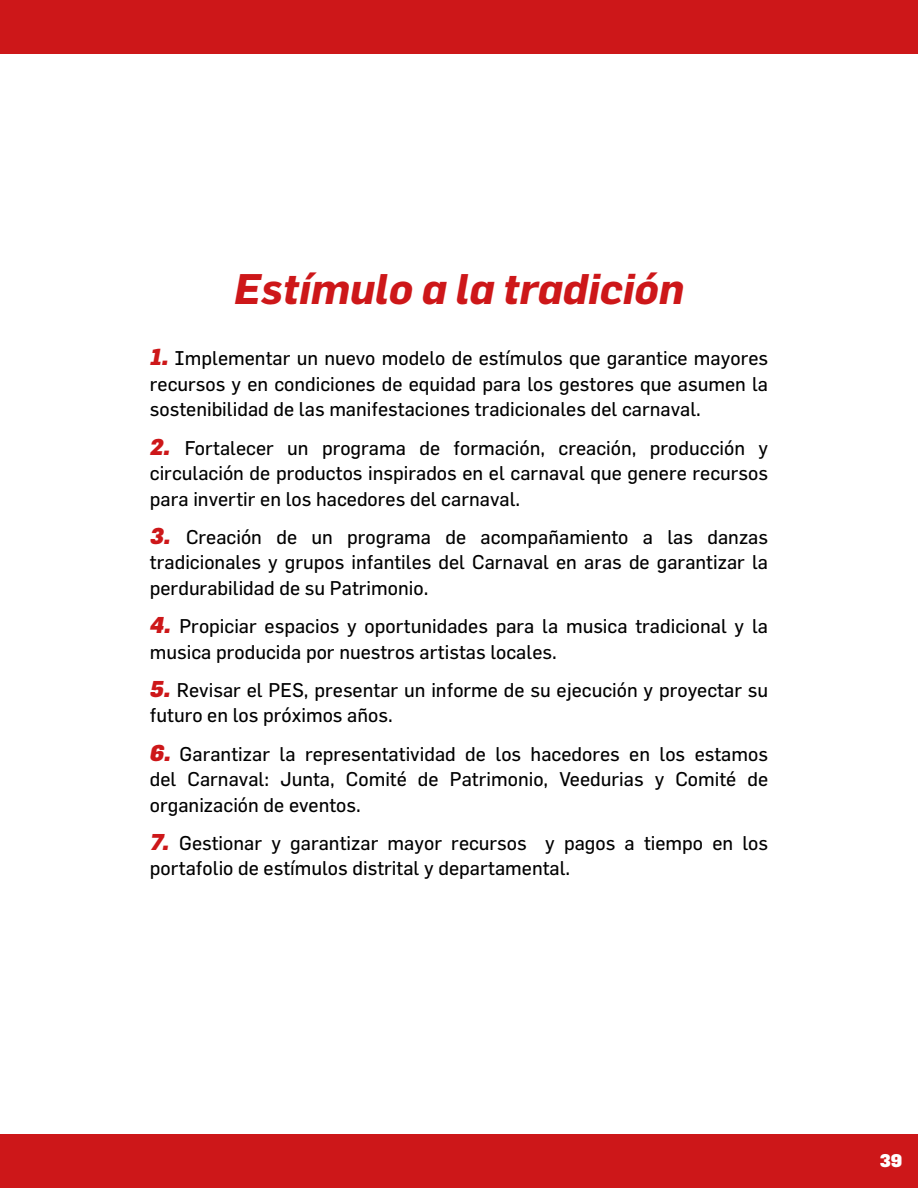
<style>
.page{position:relative;width:918px;height:1188px;background:#fff}
.page>*{position:absolute;margin:0;border:0;box-sizing:border-box;transform-origin:0 0}
.t1{font:italic 700 42px "Flama";color:#cd1719}
.t2{font:19.5px/25.5px "Flama";color:#000;text-align:justify}
.t3{font:900 18px "Flama";color:#fff}
.s1{font-weight:900;font-style:italic;font-size:22.5px;color:#cd1719}
</style>
<div class="page">
<div style="left:0;top:1134px;width:918px;height:53px;background:#cd1719"></div>
<div style="left:0;top:1px;width:918px;height:53px;background:#cd1719"></div>
<h1 class="t1" style="left:234px;top:264px;width:452px">Estímulo a la tradición</h1>
<p class="t2" style="left:150px;top:345px;width:620px"><span class="s1">1.</span> Implementar un nuevo modelo de estímulos que garantice mayores recursos y en condiciones de equidad para los gestores que asumen la sostenibilidad de las manifestaciones tradicionales del carnaval.</p>
<p class="t2" style="left:150px;top:435px;width:620px"><span class="s1">2.</span> Fortalecer un programa de formación, creación, producción y circulación de productos inspirados en el carnaval que genere recursos para invertir en los hacedores del carnaval.</p>
<p class="t2" style="left:150px;top:524px;width:620px"><span class="s1">3.</span> Creación de un programa de acompañamiento a las danzas tradicionales y grupos infantiles del Carnaval en aras de garantizar la perdurabilidad de su Patrimonio.</p>
<p class="t2" style="left:150px;top:613px;width:620px"><span class="s1">4.</span> Propiciar espacios y oportunidades para la musica tradicional y la musica producida por nuestros artistas locales.</p>
<p class="t2" style="left:150px;top:677px;width:620px"><span class="s1">5.</span> Revisar el PES, presentar un informe de su ejecución y proyectar su futuro en los próximos años.</p>
<p class="t2" style="left:150px;top:741px;width:620px"><span class="s1">6.</span> Garantizar la representatividad de los hacedores en los estamos del Carnaval: Junta, Comité de Patrimonio, Veedurias y Comité de organización de eventos.</p>
<p class="t2" style="left:150px;top:830px;width:620px"><span class="s1">7.</span> Gestionar y garantizar mayor recursos y pagos a tiempo en los portafolio de estímulos distrital y departamental.</p>
<p class="t3" style="left:880px;top:1149px;width:24px">39</p>
</div>
